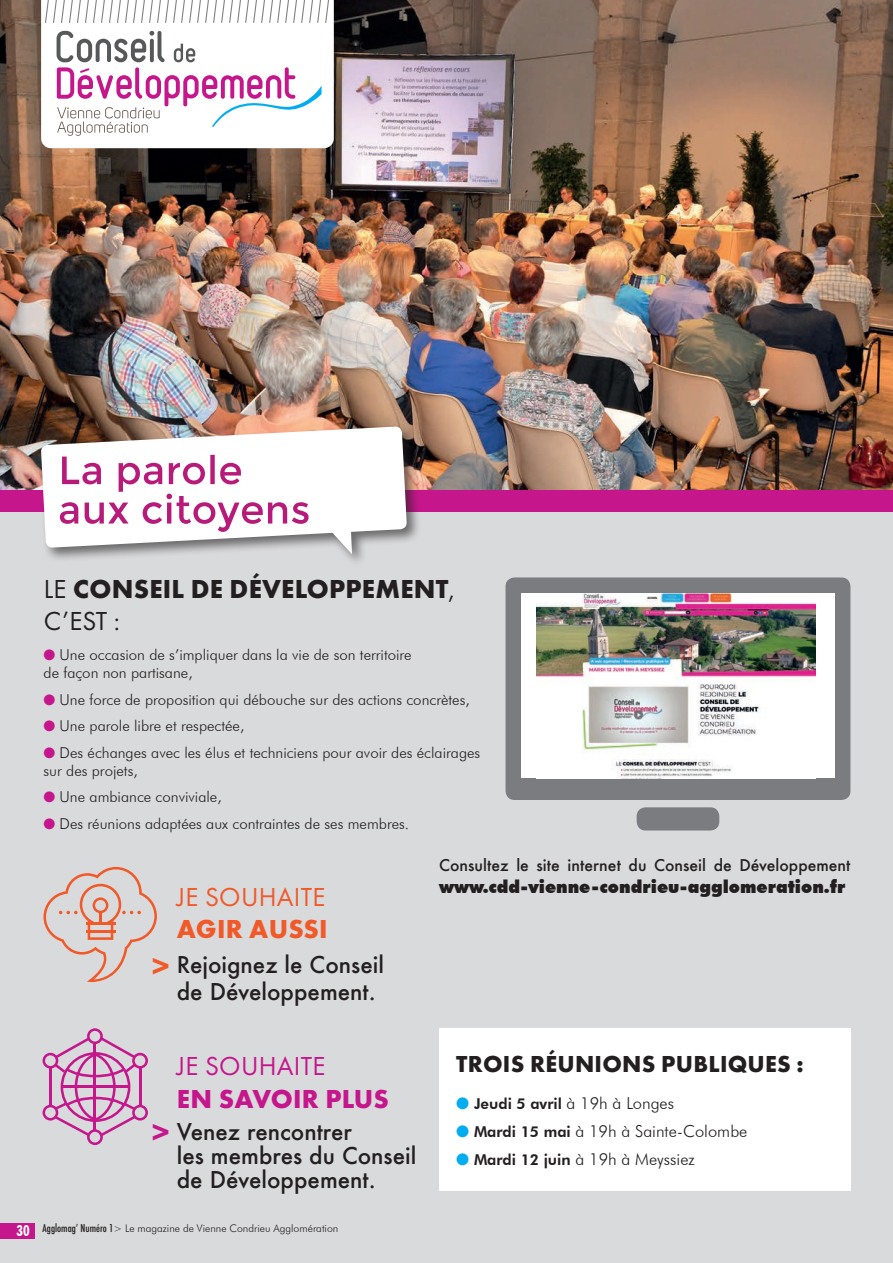
<style>
.page{position:relative;width:893px;height:1263px;background:#fff}
.page>*{position:absolute;margin:0;border:0;box-sizing:border-box;transform-origin:0 0}
.t1{font:700 27px/31.5px "Futura PT";letter-spacing:.01em;color:#231f20}
.t2{font:700 27px "Futura PT";letter-spacing:.01em;color:#c5168c}
.t3{font:27px "Futura PT";letter-spacing:.01em;color:#c5168c}
.t4{font:27px "Futura PT";letter-spacing:.01em;color:#f15929}
.t5{font:700 27px "Futura PT";letter-spacing:.01em;color:#f15929}
.t6{font:900 27px "Futura BT";color:#c5168c}
.t7{font:900 27px "Futura BT";color:#f15929}
.t8{font:700 24px "Futura PT";letter-spacing:.01em;color:#231f20}
.t9{font:500 22.5px/24px "Futura";color:#231f20}
.t10{font:900 18px "Futura BT";color:#231f20;scale:.96 1}
.t11{font:300 16.5px "Futura BT";color:#231f20}
.t12{font:500 15.75px "Futura";color:#231f20}
.t13{font:300 15px/18px "Futura BT";color:#231f20}
.t14{font:800 15px "Futura BT";color:#231f20}
.t15{font:700 condensed 15px "Futura BT";color:#fff}
.t16{font:300 10.5px "Futura BT";color:#231f20}
.s1{font-weight:400}
.s2{color:#c5168c}
.s3{font-family:"Futura";font-weight:500;font-stretch:condensed}
.s4{color:#00aeef}
.s5{font-weight:300;font-size:16.5px}
.s6{font-weight:800;font-size:15px}
</style>
<div class="page">
<div style="left:0;top:504px;width:893px;height:759px;background:#d9dadc"></div>
<div style="left:0;top:1222px;width:34px;height:16px;background:#c5168c"></div>
<div style="left:439px;top:1028px;width:411px;height:163px;background:#fff"></div>
<img style="left:0;top:0;width:893px;height:490px">
<div style="left:0;top:490px;width:893px;height:22px;background:#c5168c"></div>
<svg style="left:41px;top:0;width:293px;height:148px"></svg>
<div style="left:38px;top:424px;width:384px;height:144px;background:#231f20;opacity:.6"></div>
<svg style="left:41px;top:426px;width:366px;height:128px"></svg>
<svg style="left:60px;top:455px;width:249px;height:77px"></svg>
<div style="left:505px;top:577px;width:345px;height:223px;background:#7a7c7f;border-radius:9px"></div>
<div style="left:521px;top:593px;width:313px;height:185px;background:#fff"></div>
<img style="left:537px;top:593px;width:278px;height:185px">
<div style="left:637px;top:807px;width:82px;height:23px;background:#7a7c7f;border-radius:9px"></div>
<svg style="left:43px;top:1028px;width:105px;height:117px"></svg>
<svg style="left:43px;top:867px;width:114px;height:115px"></svg>
<h1 class="t1" style="left:44px;top:573px;width:413px"><span class="s1">LE</span> CONSEIL DE DÉVELOPPEMENT<span class="s1">,<br>C’EST :</span></h1>
<p class="t13" style="left:44px;top:646px;width:370px"><span class="s2">●</span> Une occasion de s’impliquer dans la vie de son territoire de façon non partisane,</p>
<p class="t13" style="left:44px;top:690px;width:428px"><span class="s2">●</span> Une force de proposition qui débouche sur des actions concrètes,</p>
<p class="t13" style="left:44px;top:717px;width:202px"><span class="s2">●</span> Une parole libre et respectée,</p>
<p class="t13" style="left:44px;top:743px;width:438px"><span class="s2">●</span> Des échanges avec les élus et techniciens pour avoir des éclairages sur des projets,</p>
<p class="t13" style="left:44px;top:788px;width:180px"><span class="s2">●</span> Une ambiance conviviale,</p>
<p class="t13" style="left:44px;top:814px;width:367px"><span class="s2">●</span> Des réunions adaptées aux contraintes de ses membres.</p>
<h1 class="t4" style="left:177px;top:880px;width:150px">JE SOUHAITE</h1>
<h1 class="t5" style="left:177px;top:911px;width:152px">AGIR AUSSI</h1>
<h3 class="t9" style="left:177px;top:951px;width:209px;line-height:27px">Rejoignez le Conseil de Développement.</h3>
<h1 class="t7" style="left:150px;top:948px;width:24px">&gt;</h1>
<p class="t12" style="left:439px;top:854px;width:413px">Consultez le site internet du Conseil de Développement</p>
<p class="t10" style="left:439px;top:875px;width:425px">www.cdd-vienne-condrieu-agglomeration.fr</p>
<p class="t15" style="left:17px;top:1222px;width:15px">30</p>
<h1 class="t3" style="left:177px;top:1050px;width:150px">JE SOUHAITE</h1>
<h1 class="t2" style="left:177px;top:1081px;width:214px">EN SAVOIR PLUS</h1>
<h3 class="t9" style="left:177px;top:1119px;width:241px">Venez rencontrer<br>les membres du Conseil de Développement.</h3>
<h1 class="t6" style="left:150px;top:1114px;width:24px">&gt;</h1>
<p class="t16" style="left:43px;top:1222px;width:297px"><span class="s3">Agglomag’ Numéro 1</span>&gt; Le magazine de Vienne Condrieu Agglomération</p>
<h2 class="t8" style="left:456px;top:1048px;width:349px">TROIS RÉUNIONS PUBLIQUES :</h2>
<p class="t14" style="left:456px;top:1094px;width:219px"><span class="s4">●</span> Jeudi 5 avril <span class="s5">à 19h à Longes</span></p>
<p class="t11" style="left:456px;top:1121px;width:293px"><span class="s4">●</span> <span class="s6">Mardi 15 mai</span> à 19h à Sainte-Colombe</p>
<p class="t11" style="left:456px;top:1149px;width:240px"><span class="s4">●</span> <span class="s6">Mardi 12 juin</span> à 19h à Meyssiez</p>
</div>
